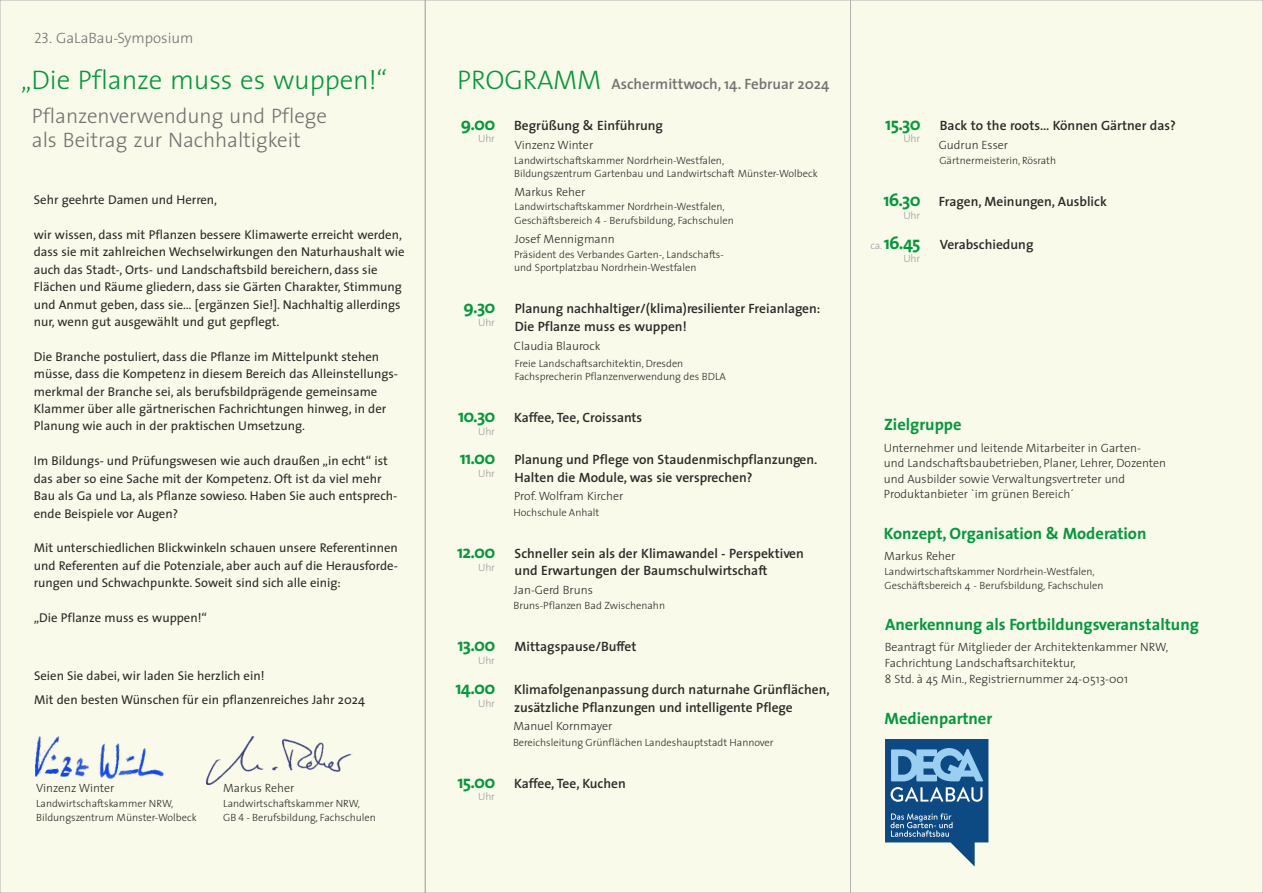
<style>
.page{position:relative;width:1263px;height:893px;background:#f9fae9}
.page>*{position:absolute;margin:0;border:0;box-sizing:border-box;transform-origin:0 0}
.t1{font:300 27px "The Sans";letter-spacing:-.005em;color:#07973e}
.t2{font:300 21px/23.2px "The Sans";letter-spacing:-.005em;color:#727271}
.t3{font:700 18px "The Sans";letter-spacing:-.045em;color:#07973e}
.t4{font:700 16.5px "The Sans";color:#07973e}
.t5{font:600 15px "The Sans";color:#727271}
.t6{font:300 15px "The Sans";color:#727271}
.t7{font:600 13.5px/17.5px "The Sans";color:#2b2a29}
.t8{font:12.75px/17.4px "The Sans";color:#2b2a29}
.t9{font:300 12px/15.6px "The Sans";color:#2b2a29}
.t10{font:300 10.5px/13.6px "The Sans";color:#2b2a29}
.t11{font:300 10.5px "The Sans";letter-spacing:-.02em;color:#9d9e9e}
.s1{font-family:"The Sans Light Caps";font-weight:400}
</style>
<div class="page">
<img style="left:206px;top:737px;width:147px;height:47px">
<svg style="left:885px;top:739px;width:103px;height:128px"></svg>
<img style="left:35px;top:736px;width:129px;height:42px">
<p class="t6" style="left:34px;top:32px;width:161px"><span class="s1">23.</span> GaLaBau-Symposium</p>
<h1 class="t1" style="left:21px;top:71px;width:368px">„Die Pflanze muss es wuppen!“</h1>
<h2 class="t2" style="left:32px;top:108px;width:297px">Pflanzenverwendung und Pflege als Beitrag zur Nachhaltigkeit</h2>
<p class="t8" style="left:34px;top:193px;width:185px">Sehr geehrte Damen und Herren,</p>
<p class="t8" style="left:34px;top:228px;width:372px">wir wissen, dass mit Pflanzen bessere Klimawerte erreicht werden, dass sie mit zahlreichen Wechselwirkungen den Naturhaushalt wie auch das Stadt-, Orts- und Landschaftsbild bereichern, dass sie Flächen und Räume gliedern, dass sie Gärten Charakter, Stimmung und Anmut geben, dass sie… [ergänzen Sie!]. Nachhaltig allerdings nur, wenn gut ausgewählt und gut gepflegt.</p>
<p class="t8" style="left:34px;top:350px;width:366px">Die Branche postuliert, dass die Pflanze im Mittelpunkt stehen müsse, dass die Kompetenz in diesem Bereich das Alleinstellungs&shy;merkmal der Branche sei, als berufsbildprägende gemeinsame Klammer über alle gärtnerischen Fachrichtungen hinweg, in der Planung wie auch in der praktischen Umsetzung.</p>
<p class="t8" style="left:34px;top:454px;width:365px">Im Bildungs- und Prüfungswesen wie auch draußen „in echt“ ist das aber so eine Sache mit der Kompetenz. Oft ist da viel mehr Bau als Ga und La, als Pflanze sowieso. Haben Sie auch entsprech&shy;ende Beispiele vor Augen?</p>
<p class="t8" style="left:34px;top:541px;width:366px;text-align:justify">Mit unterschiedlichen Blickwinkeln schauen unsere Referentinnen und Referenten auf die Potenziale, aber auch auf die Herausforde&shy;rungen und Schwachpunkte. Soweit sind sich alle einig:</p>
<p class="t8" style="left:34px;top:611px;width:175px">„Die Pflanze muss es wuppen!“</p>
<p class="t8" style="left:34px;top:666px;width:332px;line-height:23.4px">Seien Sie dabei, wir laden Sie herzlich ein!<br>Mit den besten Wünschen für ein pflanzenreiches Jahr 2024</p>
<p class="t9" style="left:36px;top:782px;width:80px">Vinzenz Winter</p>
<p class="t9" style="left:223px;top:782px;width:73px">Markus Reher</p>
<p class="t10" style="left:36px;top:798px;width:162px">Landwirtschaftskammer NRW,<br>Bildungszentrum Münster-Wolbeck</p>
<p class="t10" style="left:223px;top:798px;width:154px">Landwirtschaftskammer NRW,<br>GB <span class="s1">4</span> - Berufsbildung, Fachschulen</p>
<h1 class="t1" style="left:457px;top:71px;width:146px">PROGRAMM</h1>
<p class="t5" style="left:612px;top:79px;width:219px">Aschermittwoch, 14. Februar 2024</p>
<h3 class="t3" style="left:461px;top:117px;width:36px">9.00</h3>
<p class="t11" style="left:478px;top:135px;width:18px">Uhr</p>
<h3 class="t3" style="left:463px;top:301px;width:33px">9.30</h3>
<p class="t11" style="left:478px;top:319px;width:18px">Uhr</p>
<h3 class="t3" style="left:458px;top:410px;width:39px">10.30</h3>
<p class="t11" style="left:478px;top:427px;width:18px">Uhr</p>
<p class="t11" style="left:478px;top:470px;width:18px">Uhr</p>
<h3 class="t3" style="left:460px;top:452px;width:37px">11.00</h3>
<h3 class="t3" style="left:457px;top:546px;width:40px">12.00</h3>
<p class="t11" style="left:478px;top:563px;width:18px">Uhr</p>
<h3 class="t3" style="left:458px;top:639px;width:39px">13.00</h3>
<p class="t11" style="left:478px;top:657px;width:18px">Uhr</p>
<h3 class="t3" style="left:455px;top:682px;width:42px">14.00</h3>
<p class="t11" style="left:478px;top:700px;width:18px">Uhr</p>
<h3 class="t3" style="left:457px;top:775px;width:40px">15.00</h3>
<p class="t11" style="left:478px;top:793px;width:18px">Uhr</p>
<p class="t7" style="left:514px;top:118px;width:151px">Begrüßung &amp; Einführung</p>
<p class="t9" style="left:515px;top:139px;width:80px">Vinzenz Winter</p>
<p class="t10" style="left:514px;top:155px;width:305px">Landwirtschaftskammer Nordrhein-Westfalen,<br>Bildungszentrum Gartenbau und Landwirtschaft Münster-Wolbeck</p>
<p class="t9" style="left:514px;top:186px;width:73px">Markus Reher</p>
<p class="t10" style="left:515px;top:202px;width:221px">Landwirtschaftskammer Nordrhein-Westfalen,<br>Geschäftsbereich <span class="s1">4</span> - Berufsbildung, Fachschulen</p>
<p class="t9" style="left:515px;top:233px;width:101px">Josef Mennigmann</p>
<p class="t10" style="left:514px;top:249px;width:211px">Präsident des Verbandes Garten-, Landschafts&shy;und Sportplatzbau Nordrhein-Westfalen</p>
<p class="t7" style="left:515px;top:302px;width:307px">Planung nachhaltiger/(klima)resilienter Freianlagen:<br>Die Pflanze muss es wuppen!</p>
<p class="t9" style="left:514px;top:340px;width:88px">Claudia Blaurock</p>
<p class="t10" style="left:515px;top:358px;width:213px">Freie Landschaftsarchitektin, Dresden<br>Fachsprecherin Pflanzenverwendung des BDLA</p>
<p class="t7" style="left:514px;top:411px;width:130px">Kaffee, Tee, Croissants</p>
<p class="t7" style="left:514px;top:453px;width:304px">Planung und Pflege von Staudenmischpflanzungen.<br>Halten die Module, was sie versprechen?</p>
<p class="t9" style="left:514px;top:490px;width:111px">Prof. Wolfram Kircher</p>
<p class="t10" style="left:513px;top:507px;width:87px">Hochschule Anhalt</p>
<p class="t7" style="left:515px;top:547px;width:291px">Schneller sein als der Klimawandel - Perspektiven und Erwartungen der Baumschulwirtschaft</p>
<p class="t9" style="left:514px;top:584px;width:80px">Jan-Gerd Bruns</p>
<p class="t10" style="left:513px;top:601px;width:153px">Bruns-Pflanzen Bad Zwischenahn</p>
<p class="t7" style="left:514px;top:640px;width:123px">Mittagspause/Buffet</p>
<p class="t7" style="left:514px;top:683px;width:317px">Klimafolgenanpassung durch naturnahe Grünflächen, zusätzliche Pflanzungen und intelligente Pflege</p>
<p class="t9" style="left:513px;top:720px;width:100px">Manuel Kornmayer</p>
<p class="t10" style="left:513px;top:738px;width:262px">Bereichsleitung Grünflächen Landeshauptstadt Hannover</p>
<p class="t7" style="left:514px;top:776px;width:113px">Kaffee, Tee, Kuchen</p>
<h3 class="t3" style="left:885px;top:117px;width:37px">15.30</h3>
<p class="t11" style="left:903px;top:135px;width:18px">Uhr</p>
<p class="t7" style="left:940px;top:118px;width:238px">Back to the roots… Können Gärtner das?</p>
<p class="t9" style="left:939px;top:139px;width:71px">Gudrun Esser</p>
<p class="t10" style="left:939px;top:155px;width:118px">Gärtnermeisterin, Rösrath</p>
<h3 class="t3" style="left:883px;top:194px;width:39px">16.30</h3>
<p class="t11" style="left:903px;top:212px;width:18px">Uhr</p>
<p class="t7" style="left:939px;top:195px;width:170px">Fragen, Meinungen, Ausblick</p>
<h3 class="t3" style="left:884px;top:237px;width:38px">16.45</h3>
<p class="t11" style="left:870px;top:242px;width:13px">ca.</p>
<p class="t11" style="left:903px;top:254px;width:18px">Uhr</p>
<p class="t7" style="left:940px;top:238px;width:95px">Verabschiedung</p>
<p class="t4" style="left:884px;top:419px;width:79px">Zielgruppe</p>
<p class="t9" style="left:884px;top:442px;width:284px">Unternehmer und leitende Mitarbeiter in Garten-<br>und Landschaftsbaubetrieben, Planer, Lehrer, Dozenten und Ausbilder sowie Verwaltungsvertreter und Produktanbieter `im grünen Bereich´</p>
<p class="t4" style="left:884px;top:528px;width:264px">Konzept, Organisation &amp; Moderation</p>
<p class="t9" style="left:884px;top:550px;width:73px">Markus Reher</p>
<p class="t10" style="left:884px;top:566px;width:221px">Landwirtschaftskammer Nordrhein-Westfalen,<br>Geschäftsbereich 4 - Berufsbildung, Fachschulen</p>
<p class="t4" style="left:885px;top:619px;width:315px">Anerkennung als Fortbildungsveranstaltung</p>
<p class="t9" style="left:885px;top:641px;width:285px">Beantragt für Mitglieder der Architektenkammer NRW,<br>Fachrichtung Landschaftsarchitektur,<br>8 Std. à 45 Min., Registriernummer 24-0513-001</p>
<p class="t4" style="left:884px;top:712px;width:109px">Medienpartner</p>
</div>
